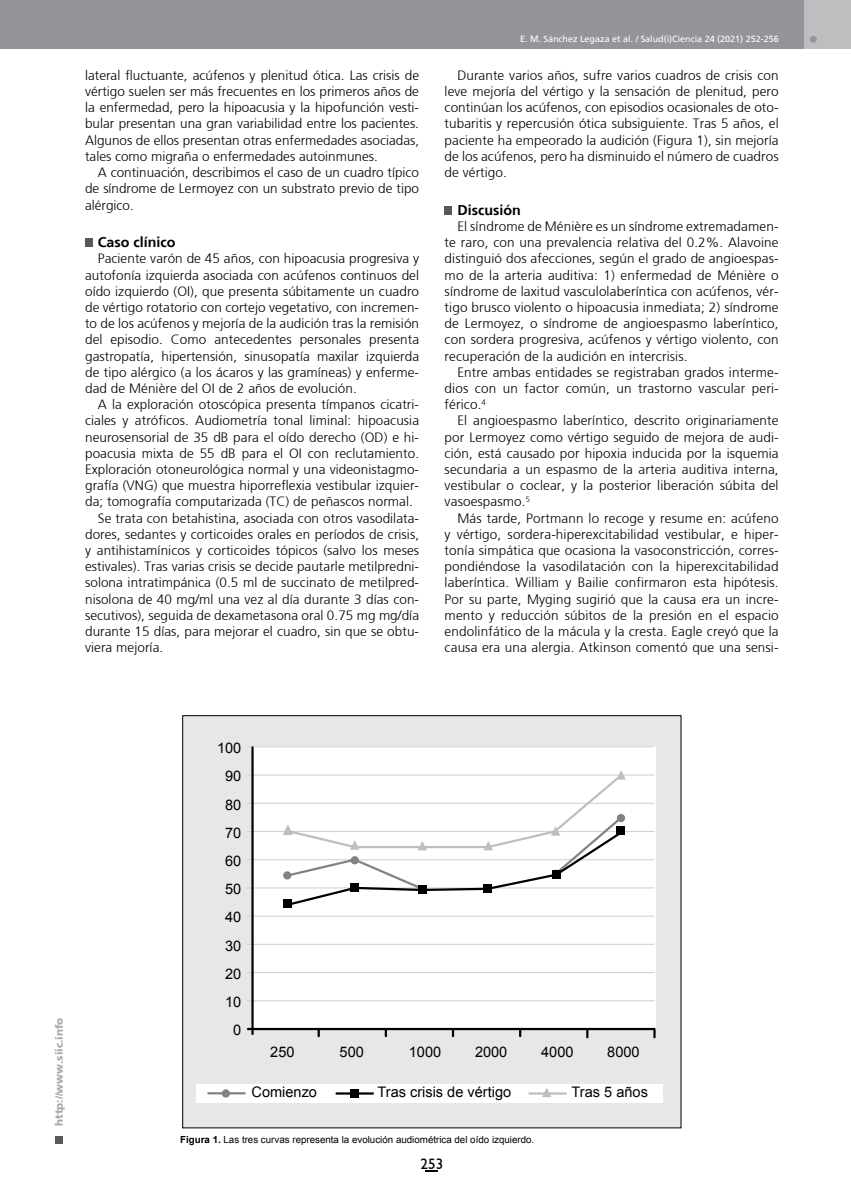
<style>
.page{position:relative;width:851px;height:1191px;background:#fff}
.page>*{position:absolute;margin:0;border:0;box-sizing:border-box;transform-origin:0 0}
.t1{font:15px "Humanist 521 BT";color:#000}
.t2{font:14.55px/28.2px "Arial";color:#000;text-align:right}
.t3{font:700 14.25px "Frutiger";color:#000}
.t4{font:300 13.5px/16.2px "Frutiger";letter-spacing:.005em;color:#000;text-align:justify}
.t5{font:900 10.5px "Frutiger";color:#a7a9ac}
.t6{font:9.75px "Arial";color:#000}
.t7{font:9px "Frutiger";color:#fff}
.s1{font-weight:700}
</style>
<div class="page">
<svg style="left:425px;top:1170px;width:13px;height:2px"></svg>
<div style="left:55px;top:1136px;width:8px;height:8px;background:#58595b"></div>
<div style="left:1px;top:0;width:849px;height:49px;background:#939598"></div>
<div style="left:804px;top:0;width:46px;height:49px;background:#bcbec0"></div>
<div style="left:809px;top:36px;width:7px;height:7px;background:#939598;border-radius:50%"></div>
<div style="left:444px;top:206px;width:8px;height:8px;background:#58595b"></div>
<div style="left:85px;top:239px;width:8px;height:8px;background:#58595b"></div>
<div style="left:183px;top:715px;width:498px;height:412px;background:#e6e7e8"></div>
<div style="left:196px;top:1084px;width:466px;height:18px;background:#fff"></div>
<div style="left:251px;top:746px;width:404px;height:284px;background:#fff"></div>
<hr style="left:248px;top:1028px;width:406px;height:2px;background:#000">
<hr style="left:247px;top:1000px;width:406px;height:1px;background:#d1d3d4">
<hr style="left:247px;top:887px;width:406px;height:1px;background:#d1d3d4">
<hr style="left:247px;top:943px;width:406px;height:2px;background:#d1d3d4">
<hr style="left:247px;top:831px;width:406px;height:1px;background:#d1d3d4">
<hr style="left:247px;top:774px;width:406px;height:1px;background:#d1d3d4">
<hr style="left:247px;top:972px;width:406px;height:1px;background:#d1d3d4">
<hr style="left:247px;top:859px;width:406px;height:1px;background:#d1d3d4">
<hr style="left:247px;top:915px;width:406px;height:1px;background:#d1d3d4">
<hr style="left:247px;top:802px;width:406px;height:2px;background:#d1d3d4">
<hr style="left:247px;top:746px;width:406px;height:1px;background:#d1d3d4">
<hr style="left:251px;top:747px;width:2px;height:287px;background:#000">
<svg style="left:283px;top:770px;width:343px;height:137px"></svg>
<div style="left:616px;top:827px;width:8px;height:8px;background:#000"></div>
<div style="left:552px;top:870px;width:8px;height:9px;background:#000"></div>
<div style="left:483px;top:884px;width:8px;height:9px;background:#000"></div>
<div style="left:418px;top:885px;width:8px;height:8px;background:#000"></div>
<div style="left:350px;top:883px;width:9px;height:8px;background:#000"></div>
<div style="left:283px;top:899px;width:8px;height:9px;background:#000"></div>
<svg style="left:542px;top:1088px;width:9px;height:9px"></svg>
<div style="left:222px;top:1089px;width:8px;height:8px;background:#808285;border-radius:50%"></div>
<hr style="left:528px;top:1092px;width:38px;height:2px;background:#bcbec0">
<hr style="left:335px;top:1092px;width:39px;height:2px;background:#000">
<hr style="left:207px;top:1092px;width:38px;height:2px;background:#808285">
<div style="left:350px;top:1089px;width:8px;height:8px;background:#000"></div>
<svg style="left:317px;top:1030px;width:3px;height:6px"></svg>
<svg style="left:452px;top:1030px;width:2px;height:6px"></svg>
<svg style="left:586px;top:1030px;width:2px;height:7px"></svg>
<svg style="left:384px;top:1030px;width:3px;height:6px"></svg>
<svg style="left:519px;top:1030px;width:2px;height:6px"></svg>
<svg style="left:653px;top:1030px;width:2px;height:7px"></svg>
<p class="t4" style="left:85px;top:67px;width:335px">lateral fluctuante, acúfenos y plenitud ótica. Las crisis de vértigo suelen ser más frecuentes en los primeros años de la enfermedad, pero la hipoacusia y la hipofunción vesti&shy;bular presentan una gran variabilidad entre los pacientes.<br>Algunos de ellos presentan otras enfermedades asociadas, tales como migraña o enfermedades autoinmunes.</p>
<p class="t4" style="left:85px;top:164px;width:335px;text-indent:13px">A continuación, describimos el caso de un cuadro típico de síndrome de Lermoyez con un substrato previo de tipo alérgico.</p>
<p class="t3" style="left:98px;top:234px;width:79px">Caso clínico</p>
<p class="t4" style="left:85px;top:250px;width:335px;text-indent:13px">Paciente varón de 45 años, con hipoacusia progresiva y autofonía izquierda asociada con acúfenos continuos del oído izquierdo (OI), que presenta súbitamente un cuadro de vértigo rotatorio con cortejo vegetativo, con incremen&shy;to de los acúfenos y mejoría de la audición tras la remisión del episodio. Como antecedentes personales presenta gastropatía, hipertensión, sinusopatía maxilar izquierda de tipo alérgico (a los ácaros y las gramíneas) y enferme&shy;dad de Ménière del OI de 2 años de evolución.</p>
<p class="t4" style="left:98px;top:396px;width:323px">A la exploración otoscópica presenta tímpanos cicatri-</p>
<p class="t4" style="left:85px;top:412px;width:335px">ciales y atróficos. Audiometría tonal liminal: hipoacusia</p>
<p class="t4" style="left:85px;top:429px;width:335px">neurosensorial de 35 dB para el oído derecho (OD) e hi-</p>
<p class="t4" style="left:85px;top:445px;width:335px">poacusia mixta de 55 dB para el OI con reclutamiento.</p>
<p class="t4" style="left:85px;top:461px;width:335px">Exploración otoneurológica normal y una videonistagmo-</p>
<p class="t4" style="left:85px;top:477px;width:335px">grafía (VNG) que muestra hiporreflexia vestibular izquier-</p>
<p class="t4" style="left:85px;top:493px;width:329px">da; tomografía computarizada (TC) de peñascos normal.</p>
<p class="t4" style="left:98px;top:510px;width:323px">Se trata con betahistina, asociada con otros vasodilata-</p>
<p class="t4" style="left:85px;top:526px;width:335px">dores, sedantes y corticoides orales en períodos de crisis,</p>
<p class="t4" style="left:85px;top:542px;width:335px">y antihistamínicos y corticoides tópicos (salvo los meses</p>
<p class="t4" style="left:85px;top:558px;width:335px">estivales). Tras varias crisis se decide pautarle metilpredni-</p>
<p class="t4" style="left:85px;top:574px;width:335px">solona intratimpánica (0.5 ml de succinato de metilpred-</p>
<p class="t4" style="left:85px;top:591px;width:335px">nisolona de 40 mg/ml una vez al día durante 3 días con-</p>
<p class="t4" style="left:85px;top:607px;width:335px">secutivos), seguida de dexametasona oral 0.75 mg mg/día</p>
<p class="t4" style="left:85px;top:623px;width:335px">durante 15 días, para mejorar el cuadro, sin que se obtu-</p>
<p class="t4" style="left:85px;top:639px;width:80px">viera mejoría.</p>
<p class="t7" style="left:520px;top:33px;width:260px">E. M. Sánchez Legaza et al. / Salud(i)Ciencia 24 (2021) 252-256</p>
<p class="t4" style="left:444px;top:67px;width:335px;text-indent:13px">Durante varios años, sufre varios cuadros de crisis con leve mejoría del vértigo y la sensación de plenitud, pero continúan los acúfenos, con episodios ocasionales de oto&shy;tubaritis y repercusión ótica subsiguiente. Tras 5 años, el paciente ha empeorado la audición (Figura 1), sin mejoría de los acúfenos, pero ha disminuido el número de cuadros de vértigo.</p>
<p class="t3" style="left:457px;top:201px;width:65px">Discusión</p>
<p class="t4" style="left:444px;top:218px;width:335px;text-indent:13px">El síndrome de Ménière es un síndrome extremadamen&shy;te raro, con una prevalencia relativa del 0.2%. Alavoine distinguió dos afecciones, según el grado de angioespas&shy;mo de la arteria auditiva: 1) enfermedad de Ménière o síndrome de laxitud vasculolaberíntica con acúfenos, vér&shy;tigo brusco violento o hipoacusia inmediata; 2) síndrome de Lermoyez, o síndrome de angioespasmo laberíntico, con sordera progresiva, acúfenos y vértigo violento, con recuperación de la audición en intercrisis.</p>
<p class="t4" style="left:444px;top:364px;width:335px;text-indent:13px">Entre ambas entidades se registraban grados interme&shy;dios con un factor común, un trastorno vascular peri&shy;férico.<sup>4</sup></p>
<p class="t4" style="left:444px;top:412px;width:335px;text-indent:13px">El angioespasmo laberíntico, descrito originariamente por Lermoyez como vértigo seguido de mejora de audi&shy;ción, está causado por hipoxia inducida por la isquemia secundaria a un espasmo de la arteria auditiva interna, vestibular o coclear, y la posterior liberación súbita del vasoespasmo.<sup>5</sup></p>
<p class="t4" style="left:444px;top:510px;width:335px;text-indent:13px">Más tarde, Portmann lo recoge y resume en: acúfeno y vértigo, sordera-hiperexcitabilidad vestibular, e hiper&shy;tonía simpática que ocasiona la vasoconstricción, corres&shy;pondiéndose la vasodilatación con la hiperexcitabilidad laberíntica. William y Bailie confirmaron esta hipótesis.<br>Por su parte, Myging sugirió que la causa era un incre&shy;mento y reducción súbitos de la presión en el espacio endolinfático de la mácula y la cresta. Eagle creyó que la causa era una alergia. Atkinson comentó que una sensi-</p>
<p class="t5" style="left:53px;top:1125px;width:110px;rotate:-90deg">http://www.siic.info</p>
<p class="t2" style="left:217px;top:734px;width:26px">100<br>90<br>80<br>70<br>60<br>50<br>40<br>30<br>20<br>10<br>0</p>
<p class="t2" style="left:270px;top:1038px;width:26px">250</p>
<p class="t2" style="left:339px;top:1038px;width:26px">500</p>
<p class="t2" style="left:409px;top:1038px;width:34px">1000</p>
<p class="t2" style="left:475px;top:1038px;width:34px">2000</p>
<p class="t2" style="left:541px;top:1038px;width:34px">4000</p>
<p class="t2" style="left:607px;top:1038px;width:34px">8000</p>
<p class="t2" style="left:251px;top:1078px;width:67px">Comienzo</p>
<p class="t2" style="left:377px;top:1078px;width:135px">Tras crisis de vértigo</p>
<p class="t2" style="left:571px;top:1078px;width:78px">Tras 5 años</p>
<p class="t6" style="left:180px;top:1133px;width:355px"><span class="s1">Figura 1.</span> Las tres curvas representa la evolución audiométrica del oído izquierdo.</p>
<p class="t2" style="left:182px;top:1132px;width:499px"><span class="s1">Figura 1.</span> Las tres curvas representa la evolución audiométrica del oído iz-</p>
<p class="t1" style="left:420px;top:1154px;width:24px">253</p>
</div>
